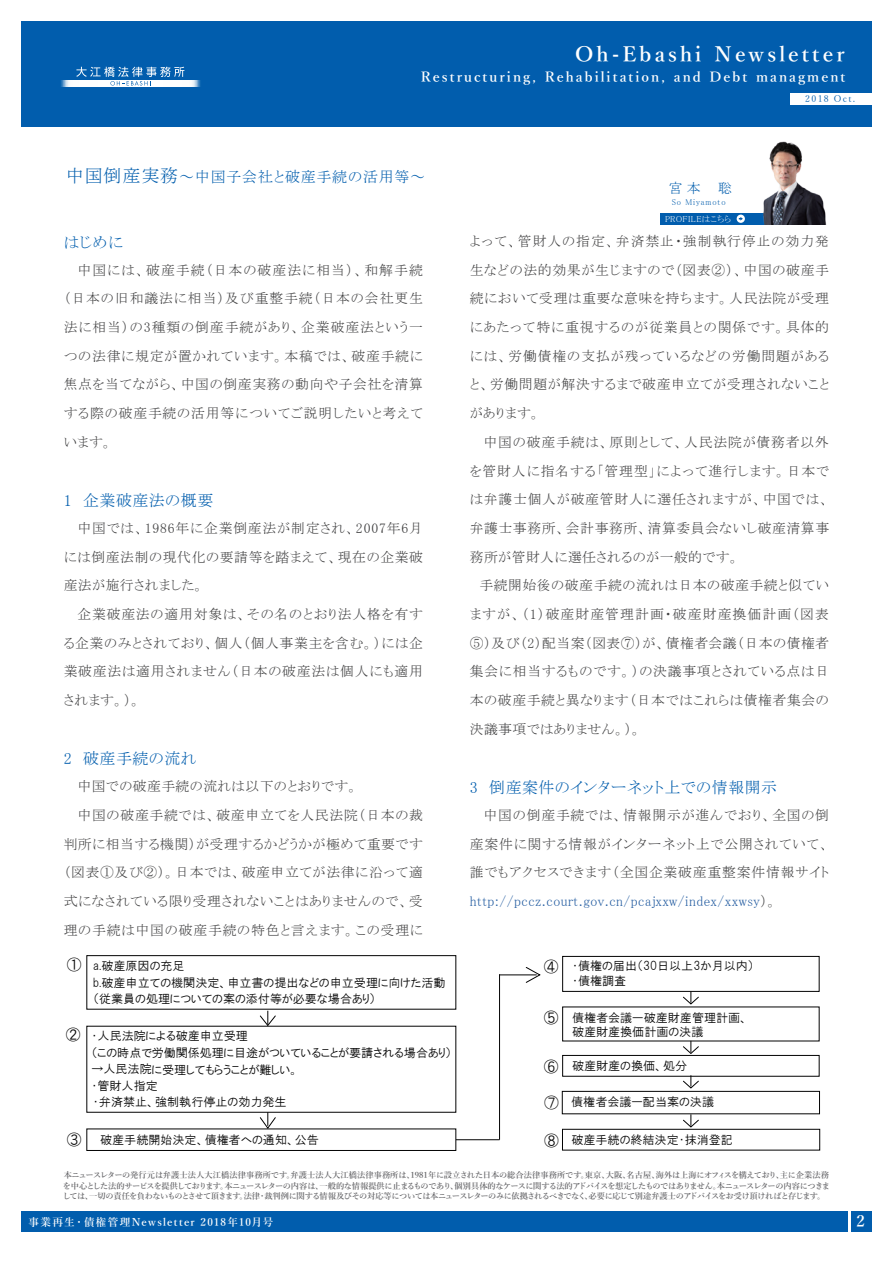
<style>
.page{position:relative;width:893px;height:1263px;background:#fff}
.page>*{position:absolute;margin:0;border:0;box-sizing:border-box;transform-origin:0 0}
.t1{font:600 21px "Yu Mincho";letter-spacing:.15em;color:#fff}
.t2{font:15.9px "MS P Mincho";letter-spacing:.03em;color:#015dad}
.t3{font:600 15.9px "Yu Mincho";color:#fff}
.t4{font:15px "MS P Mincho";letter-spacing:.05em;color:#015dad}
.t5{font:15px "HGP Gothic M";color:#030303}
.t6{font:13.8px/28.7px "MS P Mincho";letter-spacing:.045em;color:#3e3e3f;text-align:justify}
.t7{font:600 13.8px "Yu Mincho";letter-spacing:.15em;color:#fff}
.t8{font:13.8px "MS P Mincho";color:#015dad}
.t9{font:12px/16.2px "HGP Gothic M";color:#030303}
.t10{font:600 10.65px "Yu Mincho";letter-spacing:.12em;color:#fff}
.t11{font:9px "Yu Mincho";letter-spacing:.15em;color:#015dad}
.t12{font:8.55px "MS P Mincho";letter-spacing:.03em;color:#fff}
.t13{font:8.55px "MS P Mincho";letter-spacing:.1em;color:#015dad}
.t14{font:600 8.25px/10.5px "Yu Mincho";letter-spacing:-.085em;color:#636366;text-align:justify}
.s1{font-size:18px}
.s2{color:#1f599f}
.s3{font-size:15px}
</style>
<div class="page">
<div style="left:851px;top:1211px;width:21px;height:21px;background:#015dad"></div>
<div style="left:21px;top:1211px;width:827px;height:21px;background:#015dad"></div>
<div style="left:660px;top:213px;width:165px;height:11px;background:#015dad"></div>
<svg style="left:737px;top:215px;width:8px;height:8px"></svg>
<div style="left:86px;top:955px;width:370px;height:54px;border:1px solid #030303"></div>
<div style="left:562px;top:956px;width:257px;height:36px;border:1px solid #030303"></div>
<div style="left:86px;top:1128px;width:370px;height:23px;border:1px solid #030303"></div>
<div style="left:562px;top:1055px;width:257px;height:21px;border:1px solid #030303"></div>
<div style="left:562px;top:1129px;width:258px;height:21px;border:1px solid #030303"></div>
<svg style="left:259px;top:1011px;width:17px;height:15px"></svg>
<div style="left:562px;top:1091px;width:258px;height:23px;border:1px solid #030303"></div>
<svg style="left:259px;top:1112px;width:17px;height:17px"></svg>
<svg style="left:682px;top:991px;width:17px;height:14px"></svg>
<hr style="left:456px;top:1139px;width:44px;height:1px;background:#030303">
<hr style="left:499px;top:974px;width:1px;height:166px;background:#030303">
<hr style="left:500px;top:974px;width:37px;height:1px;background:#030303">
<svg style="left:525px;top:967px;width:16px;height:16px"></svg>
<svg style="left:682px;top:1041px;width:17px;height:13px"></svg>
<svg style="left:682px;top:1075px;width:17px;height:14px"></svg>
<svg style="left:682px;top:1114px;width:17px;height:14px"></svg>
<img style="left:746px;top:141px;width:81px;height:84px">
<div style="left:21px;top:22px;width:851px;height:105px;background:#015dad"></div>
<div style="left:60px;top:80px;width:141px;height:7px;background:#0661ae"></div>
<div style="left:61px;top:80px;width:140px;height:7px;background:#166bb3"></div>
<div style="left:62px;top:80px;width:138px;height:7px;background:#347dbc"></div>
<div style="left:63px;top:80px;width:136px;height:7px;background:#4a8ac3"></div>
<div style="left:63px;top:80px;width:135px;height:7px;background:#699ecd"></div>
<div style="left:64px;top:80px;width:134px;height:7px;background:#7fadd4"></div>
<div style="left:65px;top:80px;width:132px;height:7px;background:#a4c4e0"></div>
<div style="left:65px;top:80px;width:131px;height:7px;background:#b1cce4"></div>
<div style="left:66px;top:80px;width:130px;height:7px;background:#c6daeb"></div>
<div style="left:67px;top:80px;width:128px;height:7px;background:#dbe8f2"></div>
<div style="left:68px;top:80px;width:126px;height:7px;background:#eaf1f7"></div>
<div style="left:68px;top:80px;width:125px;height:7px;background:#eef4f8"></div>
<div style="left:69px;top:80px;width:124px;height:7px;background:#f3f7f9"></div>
<div style="left:70px;top:80px;width:122px;height:7px;background:#fff"></div>
<svg style="left:76px;top:67px;width:108px;height:19px"></svg>
<div style="left:790px;top:94px;width:82px;height:11px;background:#fff"></div>
<h1 class="t1" style="left:575px;top:42px;width:271px">Oh-Ebashi Newsletter</h1>
<p class="t11" style="left:805px;top:91px;width:52px">2018 Oct.</p>
<p class="t7" style="left:421px;top:70px;width:426px">Restructuring, Rehabilitation, and Debt managment</p>
<p class="t4" style="left:66px;top:169px;width:361px"><span class="s1">中国倒産実務</span>～中国子会社と破産手続の活用等～</p>
<p class="t2" style="left:64px;top:234px;width:61px">はじめに</p>
<p class="t6" style="left:64px;top:255px;width:361px;text-indent:14px">中国には、破産手続（日本の破産法に相当）、和解手続（日本の旧和議法に相当）及び重整手続（日本の会社更生法に相当）の3種類の倒産手続があり、企業破産法という一つの法律に規定が置かれています。本稿では、破産手続に焦点を当てながら、中国の倒産実務の動向や子会社を清算する際の破産手続の活用等についてご説明したいと考えています。</p>
<p class="t2" style="left:64px;top:492px;width:151px">1　企業破産法の概要</p>
<p class="t6" style="left:64px;top:514px;width:361px;text-indent:14px">中国では、1986年に企業倒産法が制定され、2007年6月には倒産法制の現代化の要請等を踏まえて、現在の企業破産法が施行されました。</p>
<p class="t6" style="left:64px;top:600px;width:361px;text-indent:14px">企業破産法の適用対象は、その名のとおり法人格を有する企業のみとされており、個人（個人事業主を含む。）には企業破産法は適用されません（日本の破産法は個人にも適用されます。）。</p>
<p class="t2" style="left:64px;top:751px;width:134px">2　破産手続の流れ</p>
<p class="t6" style="left:77px;top:772px;width:282px">中国での破産手続の流れは以下のとおりです。</p>
<p class="t6" style="left:77px;top:801px;width:347px">中国の破産手続では、破産申立てを人民法院（日本の裁</p>
<p class="t6" style="left:64px;top:829px;width:361px">判所に相当する機関）が受理するかどうかが極めて重要です</p>
<p class="t6" style="left:64px;top:858px;width:361px">（図表①及び②）。日本では、破産申立てが法律に沿って適</p>
<p class="t6" style="left:64px;top:887px;width:361px">式になされている限り受理されないことはありませんので、受</p>
<p class="t6" style="left:64px;top:915px;width:361px">理の手続は中国の破産手続の特色と言えます。この受理に</p>
<p class="t5" style="left:67px;top:957px;width:16px">①</p>
<p class="t9" style="left:93px;top:958px;width:354px">a.破産原因の充足<br>b.破産申立ての機関決定、申立書の提出などの申立受理に向けた活動（従業員の処理についての案の添付等が必要な場合あり）</p>
<p class="t5" style="left:66px;top:1026px;width:16px">②</p>
<p class="t9" style="left:91px;top:1026px;width:362px;line-height:17.4px">・人民法院による破産申立受理<br>（この時点で労働関係処理に目途がついていることが要請される場合あり）</p>
<p class="t9" style="left:91px;top:1061px;width:208px">→人民法院に受理してもらうことが難しい。・管財人指定<br>・弁済禁止、強制執行停止の効力発生</p>
<p class="t5" style="left:67px;top:1132px;width:16px">③</p>
<p class="t9" style="left:100px;top:1131px;width:220px">破産手続開始決定、債権者への通知、公告</p>
<p class="t8" style="left:669px;top:181px;width:65px">宮本　聡</p>
<p class="t13" style="left:672px;top:197px;width:55px">So Miyamoto</p>
<p class="t12" style="left:665px;top:215px;width:68px">PROFILEはこちら</p>
<p class="t6" style="left:470px;top:227px;width:361px">よって、管財人の指定、弁済禁止・強制執行停止の効力発生などの法的効果が生じますので（図表②）、中国の破産手続において受理は重要な意味を持ちます。人民法院が受理にあたって特に重視するのが従業員との関係です。具体的には、労働債権の支払が残っているなどの労働問題があると、労働問題が解決するまで破産申立てが受理されないことがあります。</p>
<p class="t6" style="left:470px;top:427px;width:361px;text-align:left;text-indent:14px">中国の破産手続は、原則として、人民法院が債務者以外を管財人に指名する「管理型」によって進行します。日本では弁護士個人が破産管財人に選任されますが、中国では、弁護士事務所、会計事務所、清算委員会ないし破産清算事務所が管財人に選任されるのが一般的です。<br>　手続開始後の破産手続の流れは日本の破産手続と似ていますが、（1）破産財産管理計画・破産財産換価計画（図表<br>⑤）及び（2）配当案（図表⑦）が、債権者会議（日本の債権者集会に相当するものです。）の決議事項とされている点は日本の破産手続と異なります（日本ではこれらは債権者集会の決議事項ではありません。）。</p>
<p class="t2" style="left:470px;top:779px;width:309px">3　倒産案件のインターネット上での情報開示</p>
<p class="t6" style="left:470px;top:801px;width:361px;text-indent:14px">中国の倒産手続では、情報開示が進んでおり、全国の倒産案件に関する情報がインターネット上で公開されていて、誰でもアクセスできます（全国企業破産重整案件情報サイト<span class="s2">http://pccz.court.gov.cn/pcajxxw/index/xxwsy</span>）。</p>
<p class="t5" style="left:544px;top:959px;width:16px">④</p>
<p class="t9" style="left:572px;top:959px;width:183px;line-height:14.4px">・債権の届出（30日以上3か月以内）・債権調査</p>
<p class="t5" style="left:544px;top:1010px;width:16px">⑤</p>
<p class="t5" style="left:544px;top:1059px;width:16px">⑥</p>
<p class="t9" style="left:544px;top:1094px;width:171px"><span class="s3">⑦</span> 債権者会議ー配当案の決議</p>
<p class="t5" style="left:544px;top:1132px;width:16px">⑧</p>
<p class="t9" style="left:572px;top:1011px;width:178px;line-height:13.6px">債権者会議ー破産財産管理計画、破産財産換価計画の決議</p>
<p class="t9" style="left:572px;top:1058px;width:117px">破産財産の換価、処分</p>
<p class="t9" style="left:571px;top:1131px;width:163px">破産手続の終結決定・抹消登記</p>
<p class="t14" style="left:63px;top:1170px;width:769px">本ニュースレターの発行元は弁護士法人大江橋法律事務所です。弁護士法人大江橋法律事務所は、1981年に設立された日本の総合法律事務所です。東京、大阪、名古屋、海外は上海にオフィスを構えており、主に企業法務を中心とした法的サービスを提供しております。本ニュースレターの内容は、一般的な情報提供に止まるものであり、個別具体的なケースに関する法的アドバイスを想定したものではありません。本ニュースレターの内容につきましては、一切の責任を負わないものとさせて頂きます。法律・裁判例に関する情報及びその対応等については本ニュースレターのみに依拠されるべきでなく、必要に応じて別途弁護士のアドバイスをお受け頂ければと存じます。</p>
<p class="t10" style="left:29px;top:1216px;width:246px">事業再生・債権管理Newsletter 2018年10月号</p>
<p class="t3" style="left:857px;top:1212px;width:10px">2</p>
</div>
